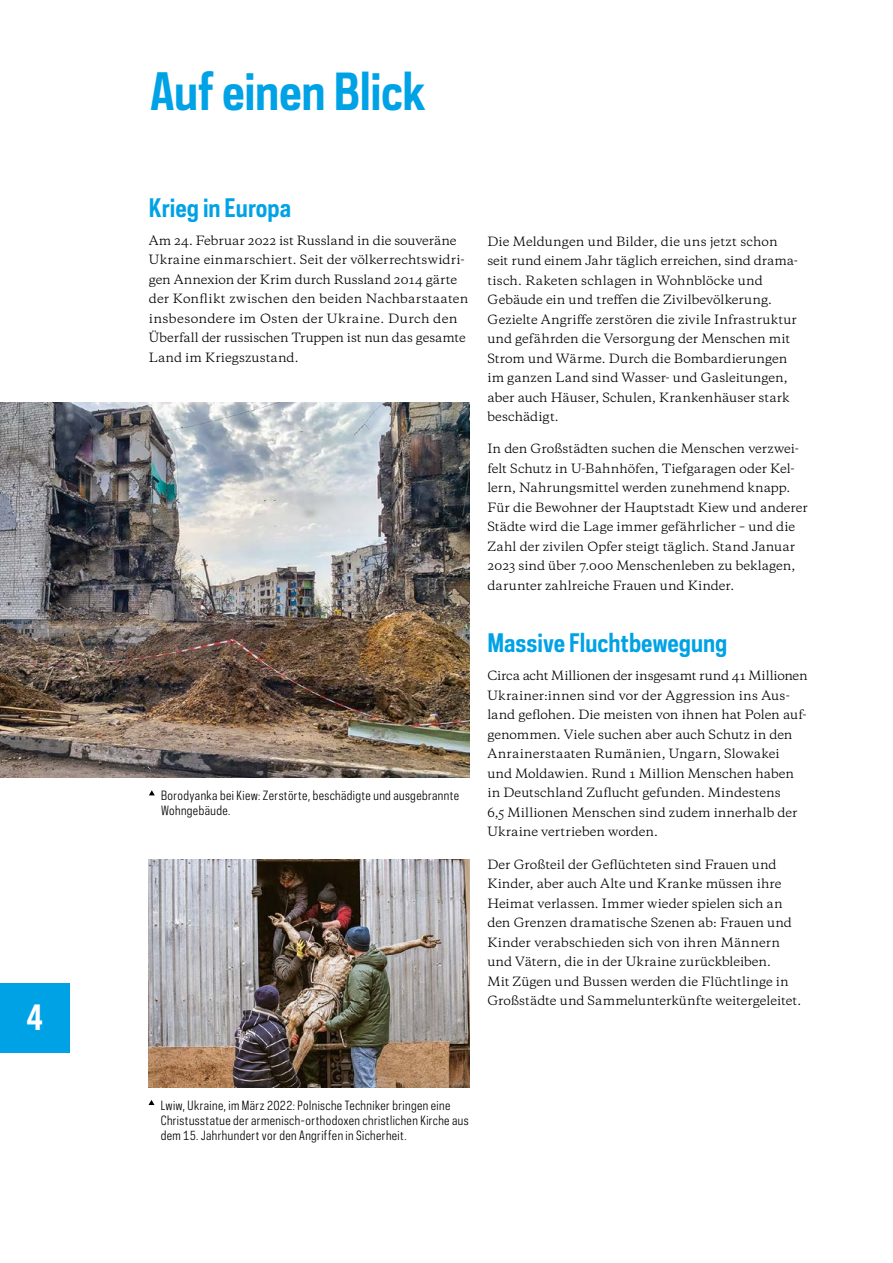
<style>
.page{position:relative;width:893px;height:1263px;background:#fff}
.page>*{position:absolute;margin:0;border:0;box-sizing:border-box;transform-origin:0 0}
.t1{font:700 48px "Polaris Condensed";letter-spacing:-.01em;color:#00a2e6}
.t2{font:700 33px "Polaris Condensed";color:#fff}
.t3{font:700 24px "Polaris Condensed";color:#00a2e6}
.t4{font:12px/19.5px "Galaxie Copernicus";color:#000}
.t5{font:12px/15px "Polaris Condensed";letter-spacing:.035em;color:#000}
</style>
<div class="page">
<div style="left:0;top:983px;width:70px;height:70px;background:#00a2e6"></div>
<img style="left:149px;top:859px;width:320px;height:228px">
<img style="left:0;top:402px;width:469px;height:375px">
<svg style="left:149px;top:790px;width:6px;height:5px"></svg>
<svg style="left:148px;top:1100px;width:6px;height:5px"></svg>
<h2 class="t2" style="left:26px;top:995px;width:19px">4</h2>
<h1 class="t1" style="left:150px;top:60px;width:278px">Auf einen Blick</h1>
<h3 class="t3" style="left:149px;top:192px;width:144px">Krieg in Europa</h3>
<p class="t4" style="left:149px;top:231px;width:321px">Am 24. Februar 2022 ist Russland in die souveräne Ukraine einmarschiert. Seit der völkerrechtswidri&shy;gen Annexion der Krim durch Russland 2014 gärte der Konflikt zwischen den beiden Nachbarstaaten insbesondere im Osten der Ukraine. Durch den Überfall der russischen Truppen ist nun das gesamte Land im Kriegszustand.</p>
<p class="t4" style="left:487px;top:231px;width:312px">Die Meldungen und Bilder, die uns jetzt schon seit rund einem Jahr täglich erreichen, sind drama&shy;tisch. Raketen schlagen in Wohnblöcke und Gebäude ein und treffen die Zivilbevölkerung.<br>Gezielte Angriffe zerstören die zivile Infrastruktur und gefährden die Versorgung der Menschen mit Strom und Wärme. Durch die Bombardierungen im ganzen Land sind Wasser- und Gasleitungen, aber auch Häuser, Schulen, Krankenhäuser stark beschädigt.</p>
<p class="t4" style="left:487px;top:439px;width:322px">In den Großstädten suchen die Menschen verzwei&shy;felt Schutz in U-Bahnhöfen, Tiefgaragen oder Kel&shy;lern, Nahrungsmittel werden zunehmend knapp.<br>Für die Bewohner der Hauptstadt Kiew und anderer Städte wird die Lage immer gefährlicher – und die Zahl der zivilen Opfer steigt täglich. Stand Januar 2023 sind über 7.000 Menschenleben zu beklagen, darunter zahlreiche Frauen und Kinder.</p>
<p class="t5" style="left:161px;top:788px;width:299px">Borodyanka bei Kiew: Zerstörte, beschädigte und ausgebrannte<br>Wohngebäude.</p>
<h3 class="t3" style="left:487px;top:627px;width:242px">Massive Fluchtbewegung</h3>
<p class="t4" style="left:487px;top:666px;width:322px">Circa acht Millionen der insgesamt rund 41 Millionen Ukrainer:innen sind vor der Aggression ins Aus&shy;land geflohen. Die meisten von ihnen hat Polen auf&shy;genommen. Viele suchen aber auch Schutz in den Anrainerstaaten Rumänien, Ungarn, Slowakei<br>und Moldawien. Rund 1 Million Menschen haben in Deutschland Zuflucht gefunden. Mindestens<br>6,5 Millionen Menschen sind zudem innerhalb der Ukraine vertrieben worden.</p>
<p class="t4" style="left:487px;top:854px;width:315px">Der Großteil der Geflüchteten sind Frauen und Kinder, aber auch Alte und Kranke müssen ihre Heimat verlassen. Immer wieder spielen sich an den Grenzen dramatische Szenen ab: Frauen und Kinder verabschieden sich von ihren Männern und Vätern, die in der Ukraine zurückbleiben.<br>Mit Zügen und Bussen werden die Flüchtlinge in Großstädte und Sammelunterkünfte weitergeleitet.</p>
<p class="t5" style="left:161px;top:1097px;width:309px">Lwiw, Ukraine, im März 2022: Polnische Techniker bringen eine<br>Christusstatue der armenisch-orthodoxen christlichen Kirche aus dem 15. Jahrhundert vor den Angriffen in Sicherheit.</p>
</div>
